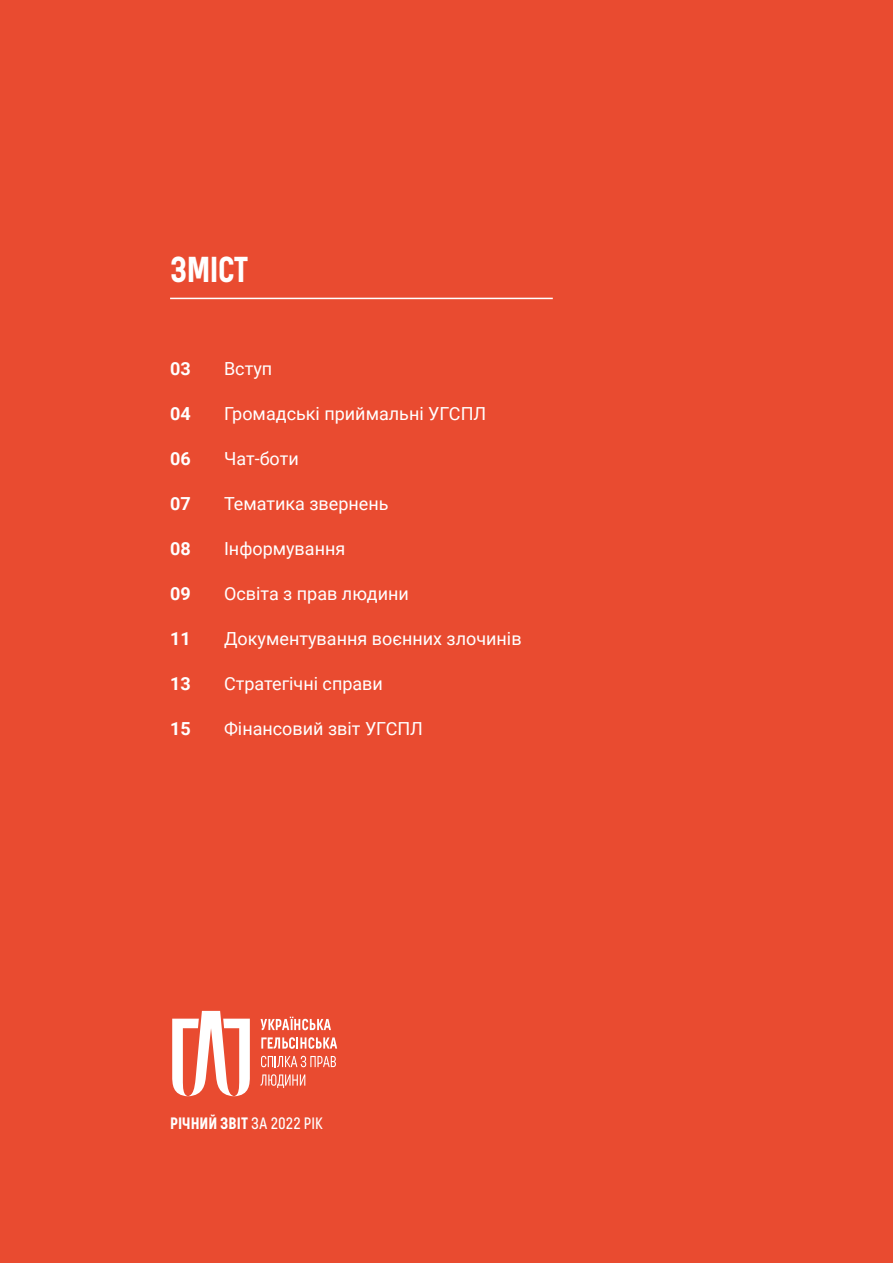
<style>
.page{position:relative;width:893px;height:1263px;background:#e94b30}
.page>*{position:absolute;margin:0;border:0;box-sizing:border-box;transform-origin:0 0}
.t1{font:700 36px "Bond 4 F";letter-spacing:-.02em;color:#fff;scale:.95 1}
.t2{font:18px "Roboto";color:#fff}
.t3{font:700 18px "Roboto";color:#fff}
.t4{font:700 16.5px "Bond 4 F";color:#fff}
.s1{font-weight:400}
</style>
<div class="page">
<hr style="left:170px;top:298px;width:383px;height:1px;background:#fff">
<svg style="left:261px;top:1017px;width:70px;height:13px"></svg>
<svg style="left:261px;top:1037px;width:76px;height:12px"></svg>
<svg style="left:261px;top:1056px;width:75px;height:11px"></svg>
<svg style="left:260px;top:1074px;width:45px;height:14px"></svg>
<svg style="left:172px;top:1011px;width:78px;height:85px"></svg>
<h1 class="t1" style="left:170px;top:247px;width:84px">ЗМІСТ</h1>
<p class="t3" style="left:170px;top:356px;width:22px">03</p>
<p class="t2" style="left:224px;top:356px;width:50px">Вступ</p>
<p class="t3" style="left:170px;top:401px;width:22px">04</p>
<p class="t2" style="left:224px;top:401px;width:264px">Громадські приймальні УГСПЛ</p>
<p class="t3" style="left:170px;top:446px;width:22px">06</p>
<p class="t2" style="left:224px;top:446px;width:76px">Чат-боти</p>
<p class="t3" style="left:170px;top:491px;width:22px">07</p>
<p class="t2" style="left:224px;top:491px;width:166px">Тематика звернень</p>
<p class="t3" style="left:170px;top:536px;width:22px">08</p>
<p class="t2" style="left:224px;top:536px;width:123px">Інформування</p>
<p class="t3" style="left:170px;top:581px;width:22px">09</p>
<p class="t2" style="left:224px;top:581px;width:186px">Освіта з прав людини</p>
<p class="t3" style="left:170px;top:626px;width:22px">11</p>
<p class="t2" style="left:224px;top:626px;width:299px">Документування воєнних злочинів</p>
<p class="t3" style="left:170px;top:671px;width:22px">13</p>
<p class="t2" style="left:224px;top:671px;width:160px">Стратегічні справи</p>
<p class="t3" style="left:170px;top:716px;width:22px">15</p>
<p class="t2" style="left:224px;top:716px;width:200px">Фінансовий звіт УГСПЛ</p>
<p class="t4" style="left:170px;top:1113px;width:155px">РІЧНИЙ ЗВІТ <span class="s1">ЗА 2022 РІК</span></p>
</div>
